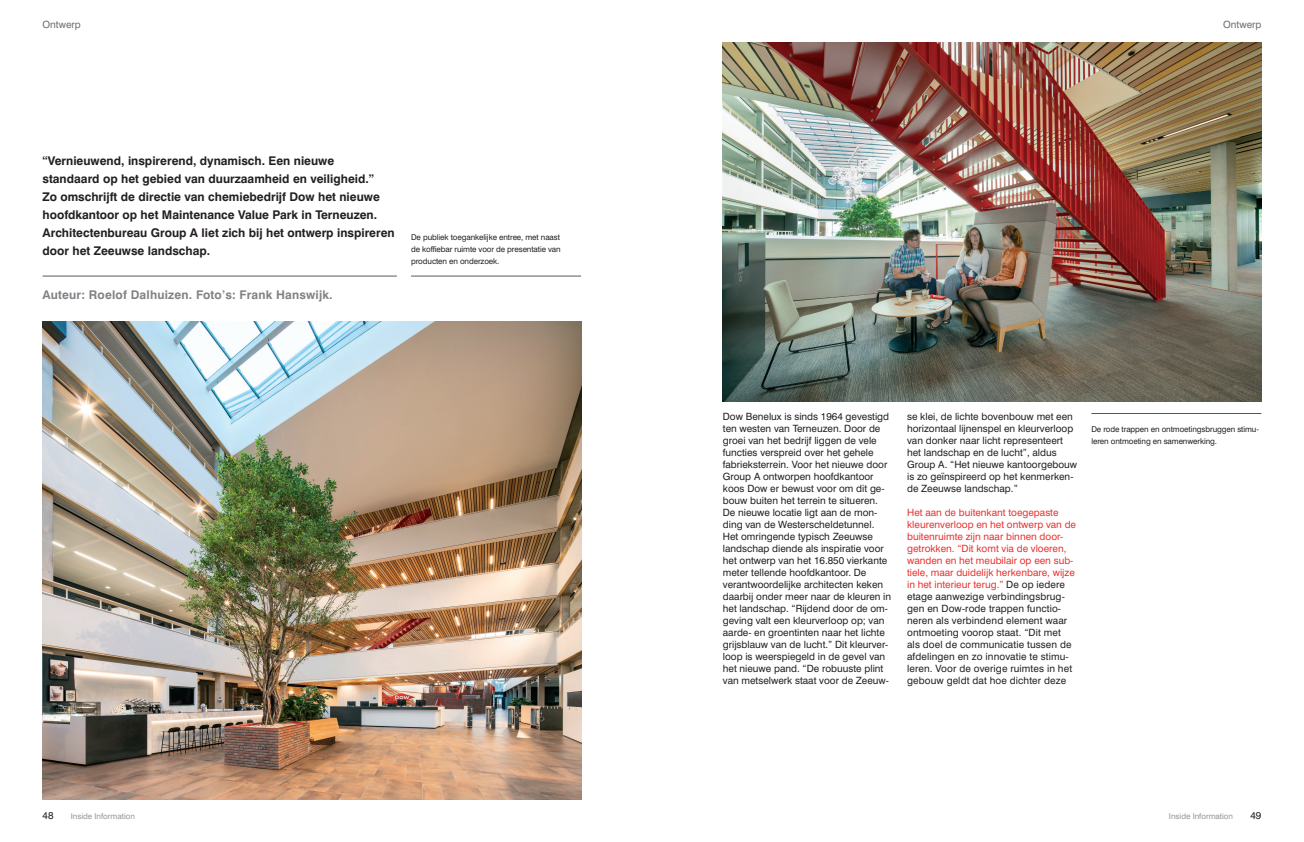
<style>
.page{position:relative;width:1304px;height:842px;background:#fff}
.page>*{position:absolute;margin:0;border:0;box-sizing:border-box;transform-origin:0 0}
.t1{font:700 12px/18px "Swiss 721 BT";color:#231f20}
.t2{font:700 12px "Swiss 721 BT";letter-spacing:.015em;color:#808285}
.t3{font:10px/12px "Swiss 721 BT";color:#231f20}
.t4{font:10px "Swiss 721 BT";color:#6c6d70}
.t5{font:8px/12px "Swiss 721 BT";letter-spacing:-.01em;color:#231f20;text-align:justify}
.t6{font:8px "Swiss 721 BT";color:#939598}
.s1{color:#eb312d}
</style>
<div class="page">
<img style="left:43px;top:321px;width:538px;height:478px">
<img style="left:723px;top:43px;width:538px;height:359px">
<hr style="left:411px;top:276px;width:170px;height:1px;background:#57585a">
<hr style="left:43px;top:276px;width:354px;height:1px;background:#57585a">
<hr style="left:1091px;top:413px;width:170px;height:1px;background:#57585a">
<p class="t4" style="left:43px;top:19px;width:40px">Ontwerp</p>
<p class="t4" style="left:1223px;top:19px;width:40px">Ontwerp</p>
<p class="t1" style="left:43px;top:151px;width:354px">“Vernieuwend, inspirerend, dynamisch. Een nieuwe<br>standaard op het gebied van duurzaamheid en veiligheid.”<br>Zo omschrijft de directie van chemiebedrijf Dow het nieuwe hoofdkantoor op het Maintenance Value Park in Terneuzen.<br>Architectenbureau Group A liet zich bij het ontwerp inspireren door het Zeeuwse landschap.</p>
<p class="t2" style="left:43px;top:287px;width:292px">Auteur: Roelof Dalhuizen. Foto’s: Frank Hanswijk.</p>
<p class="t5" style="left:411px;top:231px;width:151px">De publiek toegankelijke entree, met naast de koffiebar ruimte voor de presentatie van producten en onderzoek.</p>
<p class="t3" style="left:43px;top:810px;width:12px">48</p>
<p class="t6" style="left:71px;top:812px;width:66px">Inside Information</p>
<p class="t3" style="left:723px;top:410px;width:170px">Dow Benelux is sinds 1964 gevestigd ten westen van Terneuzen. Door de groei van het bedrijf liggen de vele functies verspreid over het gehele fabrieksterrein. Voor het nieuwe door Group A ontworpen hoofdkantoor koos Dow er bewust voor om dit ge&shy;bouw buiten het terrein te situeren.<br>De nieuwe locatie ligt aan de mon&shy;ding van de Westerscheldetunnel.<br>Het omringende typisch Zeeuwse landschap diende als inspiratie voor het ontwerp van het 16.850 vierkante meter tellende hoofdkantoor. De verantwoordelijke architecten keken daarbij onder meer naar de kleuren in het landschap. “Rijdend door de om&shy;geving valt een kleurverloop op; van aarde- en groentinten naar het lichte grijsblauw van de lucht.” Dit kleurver&shy;loop is weerspiegeld in de gevel van het nieuwe pand. “De robuuste plint van metselwerk staat voor de Zeeuw-</p>
<p class="t3" style="left:907px;top:410px;width:172px">se klei, de lichte bovenbouw met een horizontaal lijnenspel en kleurverloop van donker naar licht representeert het landschap en de lucht”, aldus Group A. “Het nieuwe kantoorgebouw is zo geïnspireerd op het kenmerken&shy;de Zeeuwse landschap.”</p>
<p class="t3" style="left:907px;top:506px;width:170px"><span class="s1">Het aan de buitenkant toegepaste kleurenverloop en het ontwerp van de buitenruimte zijn naar binnen door&shy;getrokken. “Dit komt via de vloeren, wanden en het meubilair op een sub&shy;tiele, maar duidelijk herkenbare, wijze in het interieur terug.”</span> De op iedere etage aanwezige verbindingsbrug&shy;gen en Dow-rode trappen functio&shy;neren als verbindend element waar ontmoeting voorop staat. “Dit met als doel de communicatie tussen de afdelingen en zo innovatie te stimu&shy;leren. Voor de overige ruimtes in het gebouw geldt dat hoe dichter deze</p>
<p class="t5" style="left:1091px;top:423px;width:169px">De rode trappen en ontmoetingsbruggen stimu&shy;leren ontmoeting en samenwerking.</p>
<p class="t6" style="left:1169px;top:812px;width:66px">Inside Information</p>
<p class="t3" style="left:1250px;top:810px;width:12px">49</p>
</div>
